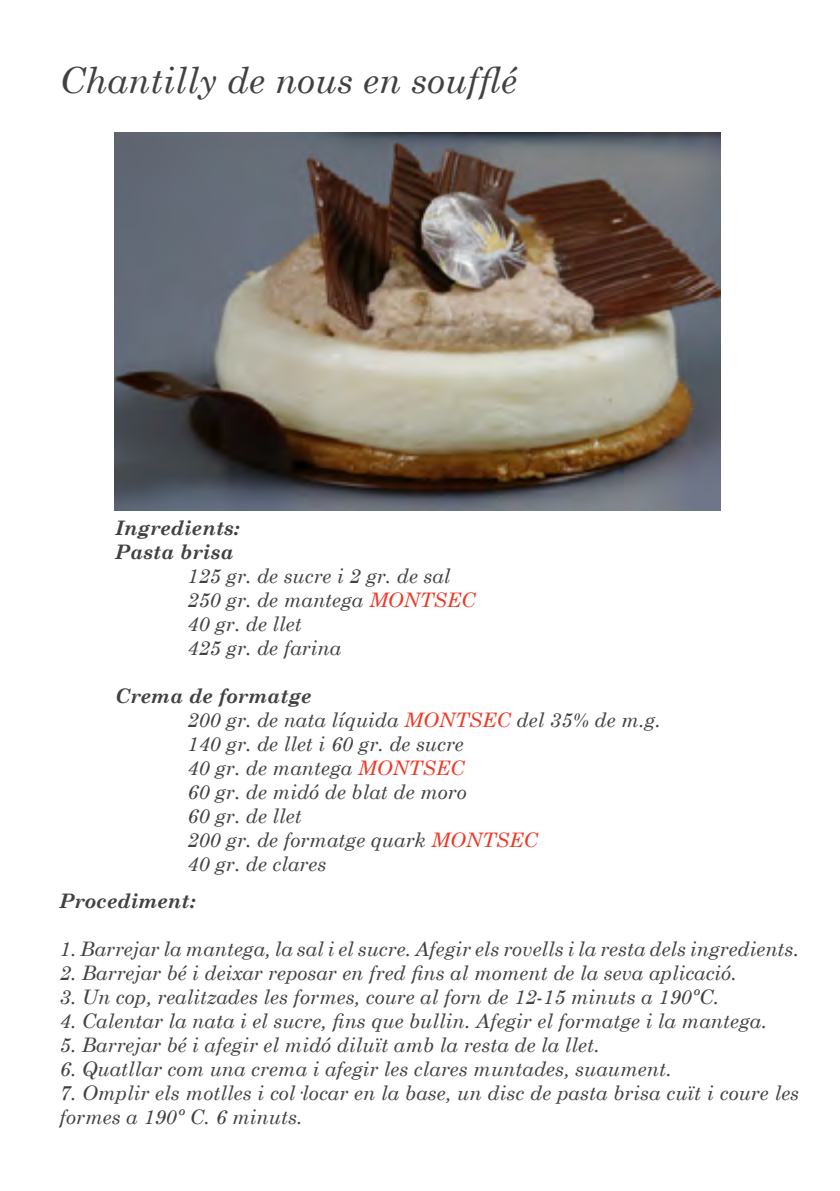
<style>
.page{position:relative;width:840px;height:1191px;background:#fff}
.page>*{position:absolute;margin:0;border:0;box-sizing:border-box;transform-origin:0 0}
.t1{font:italic 36px "Century Schoolbook";color:#414042}
.t2{font:italic 20px/24px "Century Schoolbook";color:#414042}
.t3{font:italic 700 20px/24px "Century Schoolbook";color:#414042}
.s1{color:#ee3824}
.s2{font-weight:700}
</style>
<div class="page">
<img style="left:115px;top:133px;width:604px;height:378px">
<h1 class="t1" style="left:60px;top:58px;width:459px">Chantilly de nous en soufflé</h1>
<p class="t3" style="left:115px;top:515px;width:126px">Ingredients:<br>Pasta brisa</p>
<p class="t2" style="left:187px;top:563px;width:290px">125 gr. de sucre i 2 gr. de sal<br>250 gr. de mantega <span class="s1">MONTSEC<br></span>40 gr. de llet<br>425 gr. de farina</p>
<p class="t2" style="left:187px;top:683px;width:474px;text-indent:-72px"><span class="s2">Crema de formatge<br></span>200 gr. de nata líquida <span class="s1">MONTSEC</span> del 35% de m.g.<br>140 gr. de llet i 60 gr. de sucre<br>40 gr. de mantega <span class="s1">MONTSEC<br></span>60 gr. de midó de blat de moro<br>60 gr. de llet<br>200 gr. de formatge quark <span class="s1">MONTSEC<br></span>40 gr. de clares</p>
<p class="t3" style="left:60px;top:888px;width:137px">Procediment:</p>
<p class="t2" style="left:60px;top:936px;width:740px">1. Barrejar la mantega, la sal i el sucre. Afegir els rovells i la resta dels ingredients.</p>
<p class="t2" style="left:60px;top:960px;width:678px">2. Barrejar bé i deixar reposar en fred fins al moment de la seva aplicació.</p>
<p class="t2" style="left:60px;top:984px;width:660px">3. Un cop, realitzades les formes, coure al forn de 12-15 minuts a 190ºC.</p>
<p class="t2" style="left:60px;top:1008px;width:708px">4. Calentar la nata i el sucre, fins que bullin. Afegir el formatge i la mantega.</p>
<p class="t2" style="left:60px;top:1032px;width:541px">5. Barrejar bé i afegir el midó diluït amb la resta de la llet.</p>
<p class="t2" style="left:60px;top:1056px;width:613px">6. Quatllar com una crema i afegir les clares muntades, suaument.</p>
<p class="t2" style="left:60px;top:1080px;width:740px">7. Omplir els motlles i col·locar en la base, un disc de pasta brisa cuït i coure les formes a 190º C. 6 minuts.</p>
</div>
